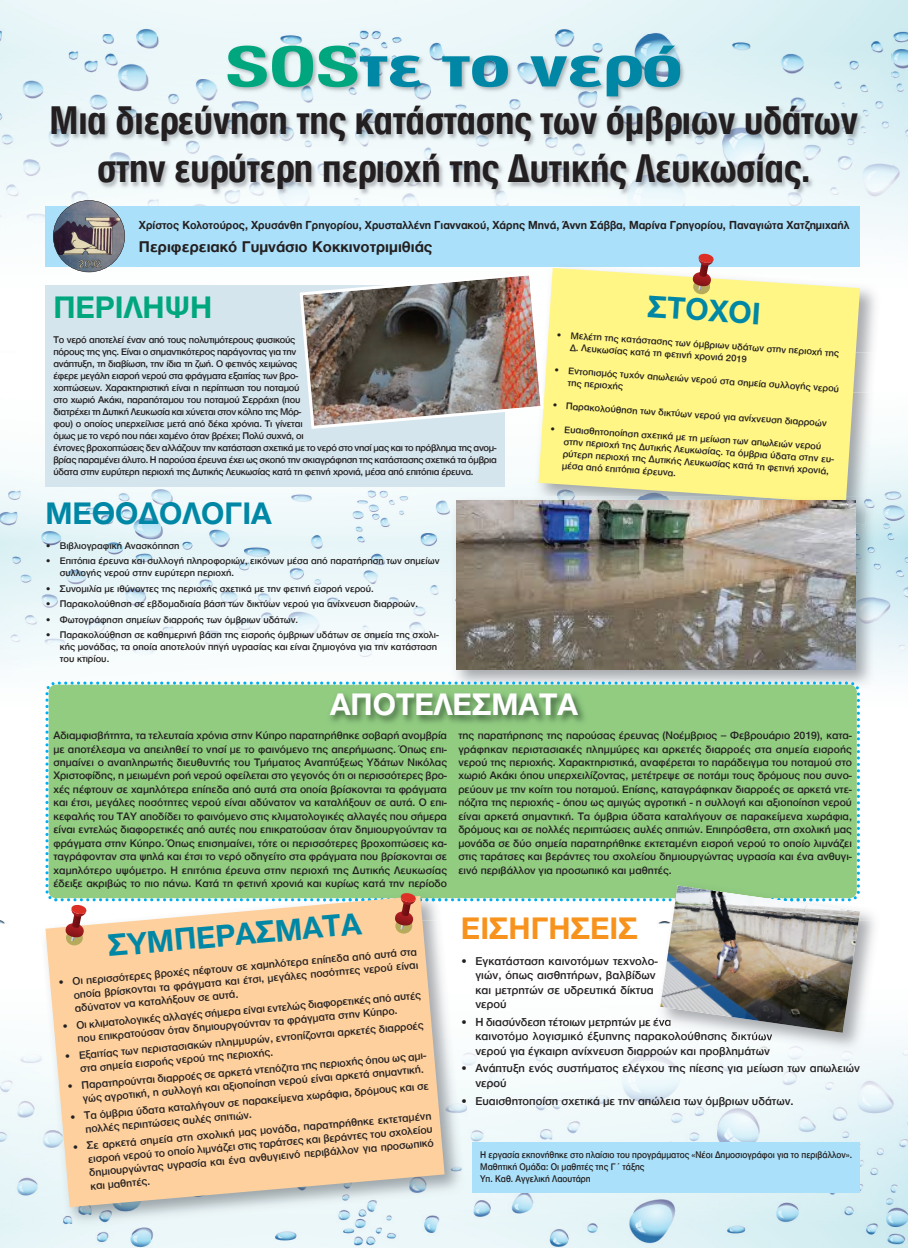
<style>
.page{position:relative;width:908px;height:1248px;background:#fff}
.page>*{position:absolute;margin:0;border:0;box-sizing:border-box;transform-origin:0 0}
.t1{font:700 condensed 60px "Helvetica Neue Greek";color:#0087a5;scale:1.5 1}
.t2{font:700 condensed 41.2px/48px "Helvetica Neue Greek";color:#231f20;text-align:center}
.t3{font:700 32px "Helvetica Neue Greek";color:#0087a5}
.t4{font:700 32px "Helvetica Neue Greek";color:#fff}
.t5{font:700 32px "Helvetica Neue Greek";color:#f7931d}
.t6{font:700 32px "Helvetica Neue Greek";color:#00a77e}
.t7{font:700 16px "Helvetica Neue Greek";color:#231f20}
.t8{font:500 12px/14.4px "Helvetica Neue Greek";color:#231f20}
.t9{font:700 12px "Helvetica Neue Greek";color:#231f20;scale:.95 1}
.t10{font:500 11.2px/13.4px "Helvetica Neue Greek";color:#231f20;text-align:justify}
.t11{font:500 10px/12px "Helvetica Neue Greek";letter-spacing:-.02em;color:#231f20}
.t12{font:500 10px/12px "Helvetica Neue Greek";color:#231f20}
.t13{font:500 10px/12px "Helvetica Neue Greek";color:#231f20;scale:.9 1}
.s1{color:#00a77e}
</style>
<div class="page">
<img style="left:0;top:920px;width:907px;height:327px">
<img style="left:0;top:430px;width:907px;height:245px">
<img style="left:0;top:0;width:907px;height:273px">
<div style="left:45px;top:285px;width:459px;height:202px;background:#d5e5ed"></div>
<div style="left:45px;top:205px;width:814px;height:62px;background:#aae0f9"></div>
<img style="left:21px;top:35px;width:870px;height:170px">
<img style="left:53px;top:200px;width:72px;height:72px">
<div style="left:53px;top:200px;width:72px;height:72px;border:1px solid #231f20;border-radius:50%"></div>
<div style="left:472px;top:1142px;width:387px;height:50px;background:#aae0f9"></div>
<img style="left:533px;top:392px;width:340px;height:104px">
<img style="left:543px;top:267px;width:337px;height:85px">
<svg style="left:538px;top:268px;width:321px;height:228px;background:#fcf48c"></svg>
<div style="left:693px;top:279px;width:16px;height:15px;background:#b6ab5c;border-radius:50%"></div>
<svg style="left:692px;top:253px;width:22px;height:37px"></svg>
<img style="left:298px;top:271px;width:247px;height:159px">
<img style="left:451px;top:496px;width:424px;height:190px">
<img style="left:533px;top:496px;width:333px;height:28px">
<img style="left:739px;top:496px;width:106px;height:4px">
<img style="left:456px;top:500px;width:398px;height:169px">
<div style="left:45px;top:679px;width:816px;height:223px;background:#91cc81"></div>
<img style="left:306px;top:685px;width:304px;height:51px">
<img style="left:859px;top:900px;width:14px;height:20px">
<img style="left:654px;top:920px;width:226px;height:134px">
<img style="left:672px;top:879px;width:133px;height:6px">
<img style="left:660px;top:886px;width:199px;height:146px">
<img style="left:40px;top:920px;width:426px;height:308px">
<img style="left:350px;top:890px;width:90px;height:5px">
<svg style="left:45px;top:895px;width:399px;height:311px;background:#f6d2a8"></svg>
<div style="left:66px;top:930px;width:17px;height:15px;background:#b6ab5c;border-radius:50%"></div>
<svg style="left:65px;top:904px;width:22px;height:36px"></svg>
<div style="left:395px;top:918px;width:17px;height:15px;background:#b6ab5c;border-radius:50%"></div>
<svg style="left:394px;top:892px;width:22px;height:37px"></svg>
<h1 class="t1" style="left:225px;top:40px;width:306px"><span class="s1">SOS</span>τε το νερό</h1>
<h2 class="t2" style="left:50px;top:99px;width:809px">Μια διερεύνηση της κατάστασης των όμβριων υδάτων στην ευρύτερη περιοχή της Δυτικής Λευκωσίας.</h2>
<p class="t9" style="left:139px;top:219px;width:748px">Χρίστος Κολοτούρος, Χρυσάνθη Γρηγορίου, Χρυσταλλένη Γιαννακού, Χάρης Μηνά, Άννη Σάββα, Μαρίνα Γρηγορίου, Παναγιώτα Χατζημιχαήλ</p>
<h3 class="t7" style="left:139px;top:239px;width:295px">Περιφερειακό Γυμνάσιο Κοκκινοτριμιθιάς</h3>
<h3 class="t6" style="left:53px;top:293px;width:160px">ΠΕΡΙΛΗΨΗ</h3>
<p class="t11" style="left:53px;top:334px;width:445px">Το νερό αποτελεί έναν από τους πολυτιμότερους φυσικούς<br>πόρους της γης. Είναι ο σημαντικότερος παράγοντας για την<br>ανάπτυξη, τη διαβίωση, την ίδια τη ζωή. Ο φετινός χειμώνας<br>έφερε μεγάλη εισροή νερού στα φράγματα εξαιτίας των βρο-<br>χοπτώσεων. Χαρακτηριστική είναι η περίπτωση του ποταμού<br>στο χωριό Ακάκι, παραπόταμου του ποταμού Σερράχη (που<br>διατρέχει τη Δυτική Λευκωσία και χύνεται στον κόλπο της Μόρ-<br>φου) ο οποίος υπερχείλισε μετά από δέκα χρόνια. Τι γίνεται<br>όμως με το νερό που πάει χαμένο όταν βρέχει; Πολύ συχνά, οι<br>έντονες βροχοπτώσεις δεν αλλάζουν την κατάσταση σχετικά με το νερό στο νησί μας και το πρόβλημα της ανομ&shy;βρίας παραμένει άλυτο. Η παρούσα έρευνα έχει ως σκοπό την σκιαγράφηση της κατάστασης σχετικά τα όμβρια ύδατα στην ευρύτερη περιοχή της Δυτικής Λευκωσίας κατά τη φετινή χρονιά, μέσα από επιτόπια έρευνα.</p>
<h3 class="t3" style="left:45px;top:499px;width:228px">ΜΕΘΟΔΟΛΟΓΙΑ</h3>
<p class="t12" style="left:45px;top:540px;width:136px">• Βιβλιογραφική Ανασκόπηση</p>
<p class="t12" style="left:60px;top:555px;width:381px;text-indent:-14px">• Επιτόπια έρευνα και συλλογή πληροφοριών, εικόνων μέσα από παρατήρηση των σημείων συλλογής νερού στην ευρύτερη περιοχή.</p>
<p class="t12" style="left:45px;top:583px;width:330px">• Συνομιλία με ιθύνοντες της περιοχής σχετικά με την φετινή εισροή νερού.</p>
<p class="t12" style="left:45px;top:598px;width:374px">• Παρακολούθηση σε εβδομαδιαία βάση των δικτύων νερού για ανίχνευση διαρροών.</p>
<p class="t12" style="left:45px;top:613px;width:254px">• Φωτογράφηση σημείων διαρροής των όμβριων υδάτων.</p>
<p class="t12" style="left:60px;top:629px;width:380px;text-indent:-14px">• Παρακολούθηση σε καθημερινή βάση της εισροής όμβριων υδάτων σε σημεία της σχολι&shy;κής μονάδας, τα οποία αποτελούν πηγή υγρασίας και είναι ζημιογόνα για την κατάσταση του κτιρίου.</p>
<h3 class="t3" style="left:648px;top:292px;width:115px;rotate:4deg">ΣΤΟΧΟΙ</h3>
<p class="t11" style="left:571px;top:329px;width:270px;line-height:12.2px;text-indent:-14px;rotate:4deg">• Μελέτη της κατάστασης των όμβριων υδάτων στην περιοχή της<br>Δ. Λευκωσίας κατά τη φετινή χρονιά 2019</p>
<p class="t11" style="left:568px;top:364px;width:273px;line-height:12.4px;text-indent:-14px;rotate:4deg">• Εντοπισμός τυχόν απωλειών νερού στα σημεία συλλογής νερού της περιοχής</p>
<p class="t11" style="left:552px;top:399px;width:276px;rotate:4deg">• Παρακολούθηση των δικτύων νερού για ανίχνευση διαρροών</p>
<p class="t11" style="left:564px;top:423px;width:272px;text-indent:-14px;rotate:4deg">• Ευαισθητοποίηση σχετικά με τη μείωση των απωλειών νερού στην περιοχή της Δυτικής Λευκωσίας. τα όμβρια ύδατα στην ευ&shy;ρύτερη περιοχή της Δυτικής Λευκωσίας κατά τη φετινή χρονιά, μέσα από επιτόπια έρευνα.</p>
<h3 class="t4" style="left:330px;top:689px;width:249px">ΑΠΟΤΕΛΕΣΜΑΤΑ</h3>
<p class="t10" style="left:53px;top:729px;width:395px">Αδιαμφισβήτητα, τα τελευταία χρόνια στην Κύπρο παρατηρήθηκε σοβαρή ανομβρία με αποτέλεσμα να απειληθεί το νησί με το φαινόμενο της απερήμωσης. Όπως επι&shy;σημαίνει ο αναπληρωτής διευθυντής του Τμήματος Αναπτύξεως Υδάτων Νικόλας Χριστοφίδης, η μειωμένη ροή νερού οφείλεται στο γεγονός ότι οι περισσότερες βρο&shy;χές πέφτουν σε χαμηλότερα επίπεδα από αυτά στα οποία βρίσκονται τα φράγματα και έτσι, μεγάλες ποσότητες νερού είναι αδύνατον να καταλήξουν σε αυτά. Ο επι&shy;κεφαλής του ΤΑΥ αποδίδει το φαινόμενο στις κλιματολογικές αλλαγές που σήμερα είναι εντελώς διαφορετικές από αυτές που επικρατούσαν όταν δημιουργούνταν τα φράγματα στην Κύπρο. Όπως επισημαίνει, τότε οι περισσότερες βροχοπτώσεις κα&shy;ταγράφονταν στα ψηλά και έτσι το νερό οδηγείτο στα φράγματα που βρίσκονται σε χαμηλότερο υψόμετρο. Η επιτόπια έρευνα στην περιοχή της Δυτικής Λευκωσίας έδειξε ακριβώς το πιο πάνω. Κατά τη φετινή χρονιά και κυρίως κατά την περίοδο</p>
<p class="t10" style="left:458px;top:729px;width:395px">της παρατήρησης της παρούσας έρευνας (Νοέμβριος – Φεβρουάριο 2019), κατα&shy;γράφηκαν περιστασιακές πλημμύρες και αρκετές διαρροές στα σημεία εισροής νερού της περιοχής. Χαρακτηριστικά, αναφέρεται το παράδειγμα του ποταμού στο χωριό Ακάκι όπου υπερχειλίζοντας, μετέτρεψε σε ποτάμι τους δρόμους που συνο&shy;ρεύουν με την κοίτη του ποταμού. Επίσης, καταγράφηκαν διαρροές σε αρκετά ντε&shy;πόζιτα της περιοχής - όπου ως αμιγώς αγροτική - η συλλογή και αξιοποίηση νερού είναι αρκετά σημαντική. Τα όμβρια ύδατα καταλήγουν σε παρακείμενα χωράφια, δρόμους και σε πολλές περιπτώσεις αυλές σπιτιών. Επιπρόσθετα, στη σχολική μας μονάδα σε δύο σημεία παρατηρήθηκε εκτεταμένη εισροή νερού το οποίο λιμνάζει στις ταράτσες και βεράντες του σχολείου δημιουργώντας υγρασία και ένα ανθυγι&shy;εινό περιβάλλον για προσωπικό και μαθητές.</p>
<h3 class="t3" style="left:107px;top:931px;width:255px;rotate:-5deg">ΣΥΜΠΕΡΑΣΜΑΤΑ</h3>
<h3 class="t5" style="left:461px;top:913px;width:178px">ΕΙΣΗΓΗΣΕΙΣ</h3>
<p class="t8" style="left:475px;top:954px;width:184px;text-indent:-14px">• Εγκατάσταση καινοτόμων τεχνολο&shy;γιών, όπως αισθητήρων, βαλβίδων και μετρητών σε υδρευτικά δίκτυα νερού</p>
<p class="t8" style="left:475px;top:1015px;width:298px;text-indent:-14px">• Η διασύνδεση τέτοιων μετρητών με ένα<br>καινοτόμο λογισμικό έξυπνης παρακολούθησης δικτύων νερού για έγκαιρη ανίχνευση διαρροών και προβλημάτων</p>
<p class="t8" style="left:475px;top:1061px;width:386px;text-indent:-14px">• Ανάπτυξη ενός συστήματος ελέγχου της πίεσης για μείωση των απωλειών νερού</p>
<p class="t8" style="left:461px;top:1093px;width:334px">• Ευαισθητοποίση σχετικά με την απώλεια των όμβριων υδάτων.</p>
<p class="t10" style="left:72px;top:975px;width:347px;text-indent:-14px;rotate:-5deg">• Οι περισσότερες βροχές πέφτουν σε χαμηλότερα επίπεδα από αυτά στα οποία βρίσκονται τα φράγματα και έτσι, μεγάλες ποσότητες νερού είναι αδύνατον να καταλήξουν σε αυτά.</p>
<p class="t10" style="left:76px;top:1018px;width:347px;text-indent:-14px;rotate:-5deg">• Οι κλιματολογικές αλλαγές σήμερα είναι εντελώς διαφορετικές από αυτές που επικρατούσαν όταν δημιουργούνταν τα φράγματα στην Κύπρο.</p>
<p class="t10" style="left:78px;top:1048px;width:347px;text-indent:-14px;rotate:-5deg">• Εξαιτίας των περιστασιακών πλημμυρών, εντοπίζονται αρκετές διαρροές στα σημεία εισροής νερού της περιοχής.</p>
<p class="t10" style="left:81px;top:1079px;width:347px;text-indent:-14px;rotate:-5deg">• Παρατηρούνται διαρροές σε αρκετά ντεπόζιτα της περιοχής όπου ως αμι&shy;γώς αγροτική, η συλλογή και αξιοποίηση νερού είναι αρκετά σημαντική.</p>
<p class="t10" style="left:84px;top:1109px;width:347px;text-indent:-14px;rotate:-5deg">• Τα όμβρια ύδατα καταλήγουν σε παρακείμενα χωράφια, δρόμους και σε πολλές περιπτώσεις αυλές σπιτιών.</p>
<p class="t10" style="left:86px;top:1139px;width:347px;text-indent:-14px;rotate:-5deg">• Σε αρκετά σημεία στη σχολική μας μονάδα, παρατηρήθηκε εκτεταμένη εισροή νερού το οποίο λιμνάζει στις ταράτσες και βεράντες του σχολείου δημιουργώντας υγρασία και ένα ανθυγιεινό περιβάλλον για προσωπικό και μαθητές.</p>
<p class="t13" style="left:480px;top:1149px;width:414px">Η εργασία εκπονήθηκε στο πλαίσιο του προγράμματος «Νέοι Δημοσιογράφοι για το περιβάλλον».<br>Μαθητική Ομάδα: Οι μαθητές της Γ΄ τάξης<br>Υπ. Καθ. Αγγελική Λαουτάρη</p>
</div>
